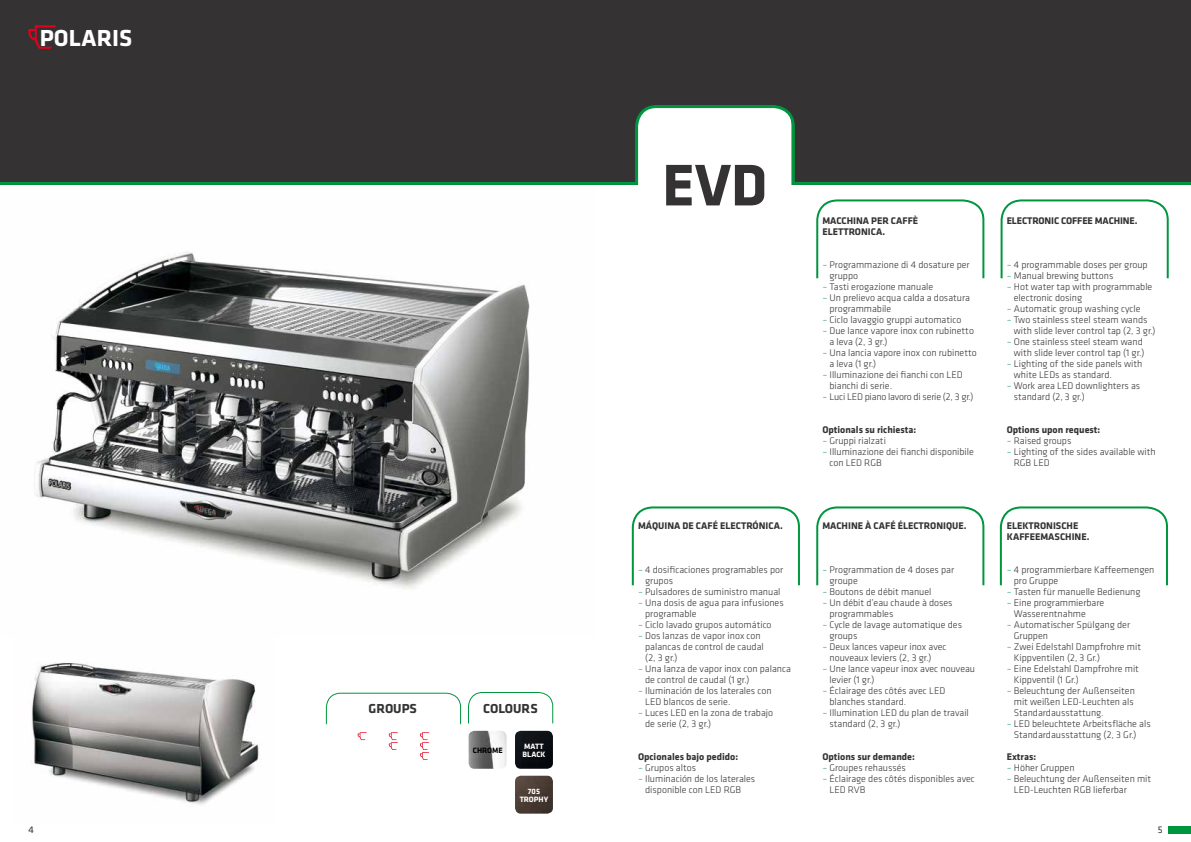
<style>
.page{position:relative;width:1191px;height:842px;background:#fff}
.page>*{position:absolute;margin:0;border:0;box-sizing:border-box;transform-origin:0 0}
.t1{font:700 60.9px "Klavika";color:#343233}
.t2{font:700 24.1px "Klavika";color:#fff}
.t3{font:700 13.5px "Klavika";color:#343233}
.t4{font:300 10px/11px "Klavika";color:#343233}
.t5{font:700 10px/11px "Klavika";color:#343233}
.t6{font:300 10px "Klavika";letter-spacing:-.02em;color:#343233}
.t7{font:10px "Klavika";color:#343233}
.t8{font:700 8px/8px "Klavika";color:#fff}
.t9{font:700 8px "Klavika";color:#000}
.s1{color:#00953f}
</style>
<div class="page">
<img style="left:35px;top:251px;width:495px;height:338px">
<img style="left:32px;top:662px;width:228px;height:143px">
<div style="left:0;top:0;width:1191px;height:184px;background:#343233"></div>
<div style="left:1168px;top:826px;width:23px;height:7px;background:#00953f"></div>
<svg style="left:0;top:105px;width:1191px;height:80px"></svg>
<svg style="left:816px;top:199px;width:169px;height:80px"></svg>
<svg style="left:816px;top:506px;width:169px;height:80px"></svg>
<svg style="left:631px;top:506px;width:169px;height:80px"></svg>
<svg style="left:1000px;top:199px;width:169px;height:80px"></svg>
<svg style="left:999px;top:506px;width:169px;height:80px"></svg>
<svg style="left:28px;top:25px;width:28px;height:24px"></svg>
<svg style="left:325px;top:692px;width:136px;height:33px"></svg>
<svg style="left:358px;top:732px;width:9px;height:8px"></svg>
<svg style="left:389px;top:732px;width:9px;height:18px"></svg>
<svg style="left:420px;top:732px;width:9px;height:28px"></svg>
<img style="left:515px;top:776px;width:38px;height:38px">
<svg style="left:468px;top:692px;width:86px;height:32px"></svg>
<img style="left:468px;top:731px;width:38px;height:38px">
<img style="left:515px;top:731px;width:38px;height:38px">
<h2 class="t2" style="left:40px;top:20px;width:94px">POLARIS</h2>
<h3 class="t3" style="left:369px;top:699px;width:50px">GROUPS</h3>
<h3 class="t3" style="left:483px;top:698px;width:56px">COLOURS</h3>
<p class="t9" style="left:473px;top:744px;width:31px">CHROME</p>
<p class="t8" style="left:522px;top:742px;width:24px">MATT<br>BLACK</p>
<p class="t8" style="left:520px;top:787px;width:30px;text-align:center">705<br>TROPHY</p>
<h1 class="t1" style="left:662px;top:141px;width:107px">EVD</h1>
<p class="t5" style="left:638px;top:520px;width:146px">MÁQUINA DE CAFÉ ELECTRÓNICA.</p>
<p class="t4" style="left:645px;top:564px;width:139px;text-indent:-7px"><span class="s1">–</span> 4 dosificaciones programables por grupos</p>
<p class="t4" style="left:638px;top:586px;width:144px"><span class="s1">–</span> Pulsadores de suministro manual</p>
<p class="t4" style="left:645px;top:597px;width:140px;text-indent:-7px"><span class="s1">–</span> Una dosis de agua para infusiones programable</p>
<p class="t4" style="left:638px;top:619px;width:135px"><span class="s1">–</span> Ciclo lavado grupos automático</p>
<p class="t4" style="left:645px;top:630px;width:120px;text-indent:-7px"><span class="s1">–</span> Dos lanzas de vapor inox con palancas de control de caudal (2, 3 gr.)</p>
<p class="t4" style="left:645px;top:663px;width:147px;text-indent:-7px"><span class="s1">–</span> Una lanza de vapor inox con palanca de control de caudal (1 gr.)</p>
<p class="t4" style="left:645px;top:685px;width:128px;text-indent:-7px"><span class="s1">–</span> Iluminación de los laterales con<br>LED blancos de serie.</p>
<p class="t4" style="left:645px;top:707px;width:129px;text-indent:-7px"><span class="s1">–</span> Luces LED en la zona de trabajo de serie (2, 3 gr.)</p>
<p class="t5" style="left:638px;top:751px;width:102px">Opcionales bajo pedido:</p>
<p class="t4" style="left:638px;top:762px;width:59px"><span class="s1">–</span> Grupos altos</p>
<p class="t4" style="left:645px;top:773px;width:112px;text-indent:-7px"><span class="s1">–</span> Iluminación de los laterales disponible con LED RGB</p>
<p class="t5" style="left:822px;top:214px;width:97px">MACCHINA PER CAFFÈ<br>ELETTRONICA.</p>
<p class="t4" style="left:829px;top:259px;width:142px;text-indent:-7px"><span class="s1">–</span> Programmazione di 4 dosature per gruppo</p>
<p class="t4" style="left:822px;top:281px;width:112px"><span class="s1">–</span> Tasti erogazione manuale</p>
<p class="t4" style="left:829px;top:292px;width:142px;text-indent:-7px"><span class="s1">–</span> Un prelievo acqua calda a dosatura programmabile</p>
<p class="t4" style="left:822px;top:314px;width:140px"><span class="s1">–</span> Ciclo lavaggio gruppi automatico</p>
<p class="t4" style="left:829px;top:325px;width:146px;text-indent:-7px"><span class="s1">–</span> Due lance vapore inox con rubinetto a leva (2, 3 gr.)</p>
<p class="t4" style="left:829px;top:347px;width:149px;text-indent:-7px"><span class="s1">–</span> Una lancia vapore inox con rubinetto a leva (1 gr.)</p>
<p class="t4" style="left:829px;top:369px;width:135px;text-indent:-7px"><span class="s1">–</span> Illuminazione dei fianchi con LED bianchi di serie.</p>
<p class="t6" style="left:822px;top:390px;width:153px"><span class="s1">–</span> Luci LED piano lavoro di serie (2, 3 gr.)</p>
<p class="t5" style="left:822px;top:423px;width:95px">Optionals su richiesta:</p>
<p class="t4" style="left:822px;top:435px;width:65px"><span class="s1">–</span> Gruppi rialzati</p>
<p class="t4" style="left:829px;top:446px;width:146px;text-indent:-7px"><span class="s1">–</span> Illuminazione dei fianchi disponibile con LED RGB</p>
<p class="t5" style="left:822px;top:520px;width:146px">MACHINE À CAFÉ ÉLECTRONIQUE.</p>
<p class="t4" style="left:829px;top:564px;width:126px;text-indent:-7px"><span class="s1">–</span> Programmation de 4 doses par groupe</p>
<p class="t4" style="left:822px;top:586px;width:111px"><span class="s1">–</span> Boutons de débit manuel</p>
<p class="t4" style="left:829px;top:597px;width:125px;text-indent:-7px"><span class="s1">–</span> Un débit d’eau chaude à doses programmables</p>
<p class="t4" style="left:829px;top:619px;width:134px;text-indent:-7px"><span class="s1">–</span> Cycle de lavage automatique des groups</p>
<p class="t4" style="left:829px;top:641px;width:119px;text-indent:-7px"><span class="s1">–</span> Deux lances vapeur inox avec nouveaux leviers (2, 3 gr.)</p>
<p class="t4" style="left:829px;top:663px;width:147px;text-indent:-7px"><span class="s1">–</span> Une lance vapeur inox avec nouveau levier (1 gr.)</p>
<p class="t4" style="left:829px;top:685px;width:117px;text-indent:-7px"><span class="s1">–</span> Éclairage des côtés avec LED blanches standard.</p>
<p class="t4" style="left:829px;top:707px;width:141px;text-indent:-7px"><span class="s1">–</span> Illumination LED du plan de travail standard (2, 3 gr.)</p>
<p class="t5" style="left:822px;top:751px;width:94px">Options sur demande:</p>
<p class="t4" style="left:822px;top:762px;width:85px"><span class="s1">–</span> Groupes rehaussés</p>
<p class="t4" style="left:829px;top:773px;width:147px;text-indent:-7px"><span class="s1">–</span> Éclairage des côtés disponibles avec<br>LED RVB</p>
<p class="t5" style="left:1006px;top:214px;width:132px">ELECTRONIC COFFEE MACHINE.</p>
<p class="t4" style="left:1006px;top:259px;width:143px"><span class="s1">–</span> 4 programmable doses per group</p>
<p class="t4" style="left:1006px;top:270px;width:108px"><span class="s1">–</span> Manual brewing buttons</p>
<p class="t4" style="left:1013px;top:281px;width:140px;text-indent:-7px"><span class="s1">–</span> Hot water tap with programmable electronic dosing</p>
<p class="t4" style="left:1006px;top:303px;width:135px"><span class="s1">–</span> Automatic group washing cycle</p>
<p class="t4" style="left:1013px;top:314px;width:143px;text-indent:-7px"><span class="s1">–</span> Two stainless steel steam wands with slide lever control tap (2, 3 gr.)</p>
<p class="t4" style="left:1006px;top:336px;width:139px;text-align:right"><span class="s1">–</span> One stainless steel steam wand with slide lever control tap (1 gr.)</p>
<p class="t4" style="left:1013px;top:358px;width:130px;text-indent:-7px"><span class="s1">–</span> Lighting of the side panels with white LEDs as standard.</p>
<p class="t4" style="left:1013px;top:380px;width:128px;text-indent:-7px"><span class="s1">–</span> Work area LED downlighters as standard (2, 3 gr.)</p>
<p class="t5" style="left:1006px;top:423px;width:95px">Options upon request:</p>
<p class="t4" style="left:1006px;top:435px;width:66px"><span class="s1">–</span> Raised groups</p>
<p class="t4" style="left:1013px;top:446px;width:143px;text-indent:-7px"><span class="s1">–</span> Lighting of the sides available with<br>RGB LED</p>
<p class="t5" style="left:1006px;top:520px;width:84px">ELEKTRONISCHE<br>KAFFEEMASCHINE.</p>
<p class="t4" style="left:1013px;top:564px;width:142px;text-indent:-7px"><span class="s1">–</span> 4 programmierbare Kaffeemengen pro Gruppe</p>
<p class="t4" style="left:1006px;top:586px;width:135px"><span class="s1">–</span> Tasten für manuelle Bedienung</p>
<p class="t4" style="left:1013px;top:597px;width:92px;text-indent:-7px"><span class="s1">–</span> Eine programmierbare<br>Wasserentnahme</p>
<p class="t4" style="left:1013px;top:619px;width:118px;text-indent:-7px"><span class="s1">–</span> Automatischer Spülgang der<br>Gruppen</p>
<p class="t4" style="left:1013px;top:641px;width:129px;text-indent:-7px"><span class="s1">–</span> Zwei Edelstahl Dampfrohre mit<br>Kippventilen (2, 3 Gr.)</p>
<p class="t4" style="left:1013px;top:663px;width:127px;text-indent:-7px"><span class="s1">–</span> Eine Edelstahl Dampfrohre mit<br>Kippventil (1 Gr.)</p>
<p class="t4" style="left:1013px;top:685px;width:123px;text-align:justify;text-indent:-7px"><span class="s1">–</span> Beleuchtung der Außenseiten mit weißen LED-Leuchten als Standardausstattung.</p>
<p class="t4" style="left:1013px;top:718px;width:138px;text-indent:-7px"><span class="s1">–</span> LED beleuchtete Arbeitsfläche als<br>Standardausstattung (2, 3 Gr.)</p>
<p class="t5" style="left:1006px;top:751px;width:31px">Extras:</p>
<p class="t4" style="left:1006px;top:762px;width:69px"><span class="s1">–</span> Höher Gruppen</p>
<p class="t4" style="left:1013px;top:773px;width:139px;text-indent:-7px"><span class="s1">–</span> Beleuchtung der Außenseiten mit<br>LED-Leuchten RGB lieferbar</p>
<p class="t7" style="left:28px;top:823px;width:7px">4</p>
<p class="t7" style="left:1157px;top:823px;width:6px">5</p>
</div>
